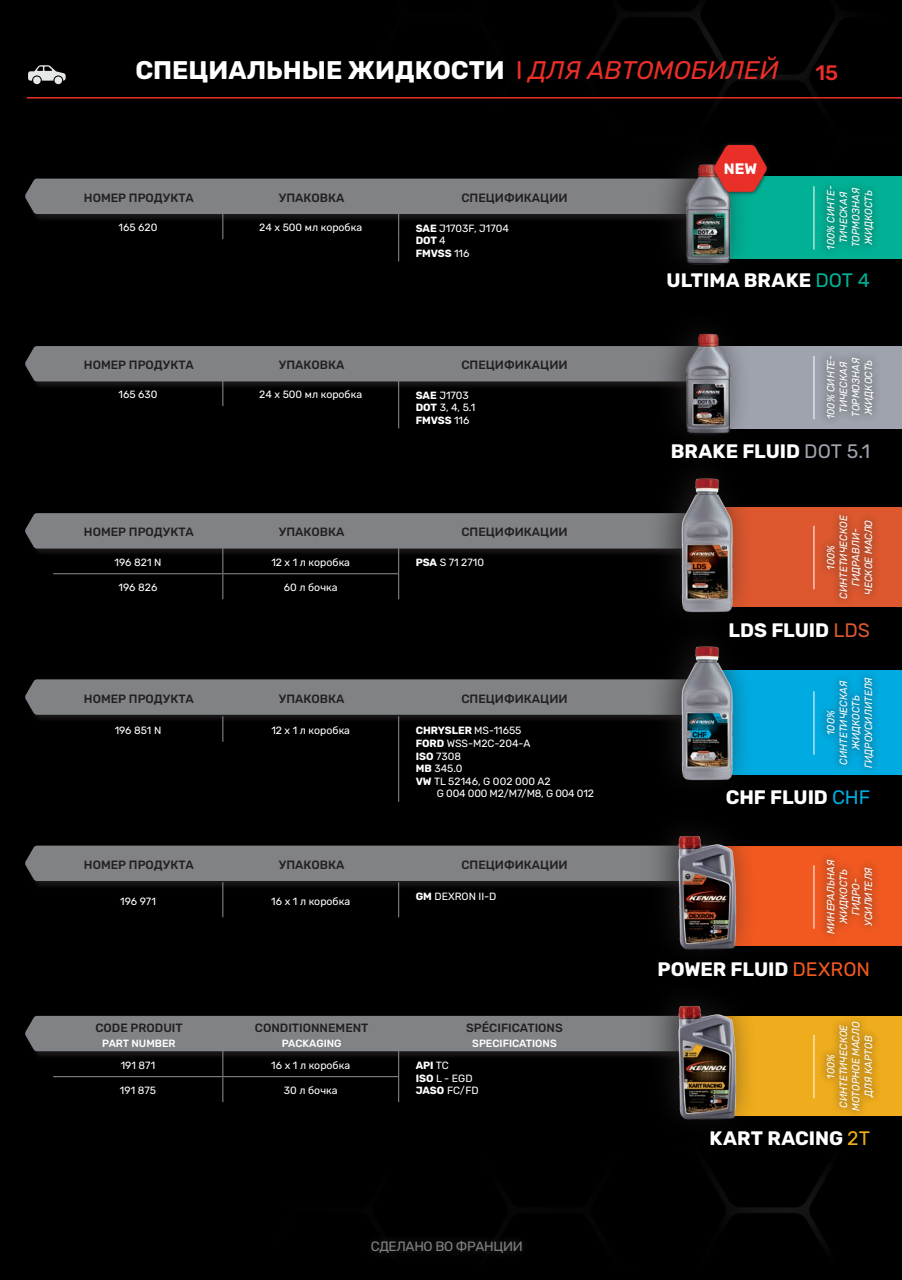
<style>
.page{position:relative;width:902px;height:1280px;background:#fff}
.page>*{position:absolute;margin:0;border:0;box-sizing:border-box;transform-origin:0 0}
.t1{font:700 25.5px "Rubik";color:#fff}
.t2{font:500 21px "Rubik";color:#ea2f29}
.t3{font:700 19.5px "Rubik";color:#fff}
.t4{font:700 15.15px "Rubik";color:#fff}
.t5{font:13.5px "Rubik";letter-spacing:-.025em;color:#808285}
.t6{font:500 12px "Rubik";color:#231f20}
.t7{font:10.5px/12.6px "Rubik";color:#fff}
.t8{font:italic 10.5px/12.6px "Rubik";letter-spacing:.01em;color:#fff;text-align:center;scale:.93 1}
.t9{font:500 10.5px "Rubik";color:#fff}
.t10{font:10.5px "Rubik";letter-spacing:-.02em;color:#fff}
.t11{font:700 10.5px "Rubik";color:#fff}
.s1{font-weight:400;color:#ea2f29}
.s2{font-weight:400;font-style:italic;color:#ea2f29}
.s3{font-weight:700}
.s4{font-weight:400}
.s5{font-weight:400;color:#00b195}
.s6{font-weight:400;color:#9ea3ad}
.s7{font-weight:400;color:#dd582e}
.s8{font-weight:400;color:#00abe1}
.s9{font-weight:400;color:#f15921}
.s10{font-weight:400;color:#efac1c}
</style>
<div class="page">
<div style="left:0;top:0;width:901px;height:1280px;background:#000"></div>
<div style="left:362px;top:1232px;width:169px;height:30px;background:#050505"></div>
<div style="left:25px;top:845px;width:703px;height:45px;background:#231f20;opacity:.75"></div>
<div style="left:25px;top:846px;width:605px;height:35px;background:#808285"></div>
<div style="left:714px;top:1016px;width:187px;height:100px;background:#efac1c"></div>
<div style="left:714px;top:670px;width:187px;height:105px;background:#00abe1"></div>
<div style="left:714px;top:846px;width:187px;height:100px;background:#f15921"></div>
<div style="left:714px;top:507px;width:187px;height:100px;background:#dd582e"></div>
<div style="left:714px;top:176px;width:187px;height:83px;background:#00b195"></div>
<div style="left:714px;top:346px;width:187px;height:82px;background:#9ea3ad"></div>
<img style="left:630px;top:977px;width:149px;height:170px">
<img style="left:630px;top:639px;width:149px;height:127px">
<img style="left:630px;top:766px;width:149px;height:211px">
<img style="left:630px;top:461px;width:149px;height:178px">
<div style="left:630px;top:81px;width:149px;height:95px;background:#000"></div>
<img style="left:630px;top:259px;width:149px;height:202px">
<svg style="left:709px;top:140px;width:62px;height:37px"></svg>
<div style="left:817px;top:179px;width:64px;height:78px;background:#231f20;opacity:.75"></div>
<hr style="left:813px;top:186px;width:1px;height:64px;background:#fff">
<div style="left:817px;top:348px;width:64px;height:79px;background:#231f20;opacity:.75"></div>
<hr style="left:813px;top:356px;width:1px;height:63px;background:#fff">
<div style="left:817px;top:507px;width:64px;height:100px;background:#231f20;opacity:.75"></div>
<hr style="left:813px;top:526px;width:1px;height:63px;background:#fff">
<div style="left:817px;top:669px;width:64px;height:108px;background:#231f20;opacity:.75"></div>
<hr style="left:813px;top:691px;width:1px;height:64px;background:#fff">
<div style="left:817px;top:851px;width:64px;height:91px;background:#231f20;opacity:.75"></div>
<hr style="left:813px;top:865px;width:1px;height:64px;background:#fff">
<div style="left:817px;top:1013px;width:64px;height:106px;background:#231f20;opacity:.75"></div>
<hr style="left:813px;top:1035px;width:1px;height:63px;background:#fff">
<svg style="left:25px;top:679px;width:694px;height:63px"></svg>
<hr style="left:398px;top:742px;width:1px;height:60px;background:#808285">
<svg style="left:25px;top:513px;width:694px;height:86px"></svg>
<hr style="left:53px;top:573px;width:170px;height:1px;background:#7e8082">
<hr style="left:223px;top:573px;width:175px;height:1px;background:#7e8082">
<svg style="left:25px;top:346px;width:694px;height:82px"></svg>
<hr style="left:222px;top:882px;width:1px;height:35px;background:#808285">
<hr style="left:398px;top:882px;width:1px;height:35px;background:#808285">
<svg style="left:25px;top:1016px;width:694px;height:86px"></svg>
<svg style="left:25px;top:145px;width:741px;height:116px"></svg>
<hr style="left:27px;top:97px;width:874px;height:2px;background:#ea2f29">
<div style="left:33px;top:77px;width:8px;height:7px;background:#e5e8e7;border-radius:50%"></div>
<div style="left:54px;top:77px;width:8px;height:7px;background:#e5e8e7;border-radius:50%"></div>
<svg style="left:28px;top:65px;width:38px;height:16px"></svg>
<h1 class="t1" style="left:135px;top:55px;width:644px">СПЕЦИАЛЬНЫЕ ЖИДКОСТИ <span class="s1">I</span> <span class="s2">ДЛЯ АВТОМОБИЛЕЙ</span></h1>
<p class="t6" style="left:84px;top:189px;width:111px">НОМЕР ПРОДУКТА</p>
<p class="t6" style="left:279px;top:189px;width:67px">УПАКОВКА</p>
<p class="t6" style="left:461px;top:189px;width:108px">СПЕЦИФИКАЦИИ</p>
<p class="t7" style="left:119px;top:222px;width:40px">165 620</p>
<p class="t7" style="left:259px;top:222px;width:104px">24 x 500 мл коробка</p>
<p class="t7" style="left:415px;top:222px;width:95px"><span class="s3">SAE</span> J1703F, J1704<br><span class="s3">DOT</span> 4<br><span class="s3">FMVSS</span> 116</p>
<h3 class="t4" style="left:723px;top:160px;width:35px">NEW</h3>
<h2 class="t2" style="left:815px;top:57px;width:24px">15</h2>
<p class="t8" style="left:824px;top:250px;width:71px;rotate:-90deg">100% СИНТЕ-<br>ТИЧЕСКАЯ<br>ТОРМОЗНАЯ<br>ЖИДКОСТЬ</p>
<p class="t6" style="left:84px;top:356px;width:111px">НОМЕР ПРОДУКТА</p>
<p class="t6" style="left:279px;top:356px;width:67px">УПАКОВКА</p>
<p class="t6" style="left:461px;top:356px;width:108px">СПЕЦИФИКАЦИИ</p>
<p class="t7" style="left:118px;top:389px;width:40px">165 630</p>
<p class="t7" style="left:259px;top:389px;width:104px">24 x 500 мл коробка</p>
<p class="t7" style="left:415px;top:389px;width:61px"><span class="s3">SAE</span> J1703<br><span class="s3">DOT</span> 3, 4, 5.1<br><span class="s3">FMVSS</span> 116</p>
<p class="t6" style="left:84px;top:523px;width:111px">НОМЕР ПРОДУКТА</p>
<p class="t6" style="left:279px;top:523px;width:67px">УПАКОВКА</p>
<p class="t6" style="left:461px;top:523px;width:108px">СПЕЦИФИКАЦИИ</p>
<p class="t7" style="left:115px;top:556px;width:48px">196 821 N</p>
<p class="t7" style="left:271px;top:556px;width:80px">12 x 1 л коробка</p>
<p class="t7" style="left:415px;top:557px;width:70px"><span class="s3">PSA</span> S 71 2710</p>
<p class="t7" style="left:119px;top:582px;width:40px">196 826</p>
<p class="t7" style="left:284px;top:582px;width:55px">60 л бочка</p>
<p class="t6" style="left:84px;top:689px;width:111px">НОМЕР ПРОДУКТА</p>
<p class="t6" style="left:279px;top:689px;width:67px">УПАКОВКА</p>
<p class="t6" style="left:461px;top:689px;width:108px">СПЕЦИФИКАЦИИ</p>
<p class="t7" style="left:115px;top:724px;width:48px">196 851 N</p>
<p class="t7" style="left:271px;top:724px;width:80px">12 x 1 л коробка</p>
<p class="t11" style="left:415px;top:724px;width:107px">CHRYSLER <span class="s4">MS-11655</span></p>
<p class="t7" style="left:415px;top:737px;width:116px"><span class="s3">FORD</span> WSS-M2C-204-A</p>
<p class="t7" style="left:415px;top:750px;width:47px"><span class="s3">ISO</span> 7308</p>
<p class="t7" style="left:415px;top:763px;width:48px"><span class="s3">MB</span> 345.0</p>
<p class="t7" style="left:415px;top:775px;width:136px"><span class="s3">VW</span> TL 52146, G 002 000 A2</p>
<p class="t10" style="left:437px;top:786px;width:158px">G 004 000 M2/M7/M8, G 004 012</p>
<p class="t6" style="left:84px;top:856px;width:111px">НОМЕР ПРОДУКТА</p>
<p class="t6" style="left:279px;top:856px;width:67px">УПАКОВКА</p>
<p class="t6" style="left:461px;top:856px;width:108px">СПЕЦИФИКАЦИИ</p>
<p class="t7" style="left:120px;top:895px;width:37px">196 971</p>
<p class="t7" style="left:271px;top:895px;width:80px">16 x 1 л коробка</p>
<p class="t7" style="left:415px;top:891px;width:82px"><span class="s3">GM</span> DEXRON II-D</p>
<p class="t6" style="left:95px;top:1018px;width:89px">CODE PRODUIT</p>
<p class="t9" style="left:102px;top:1035px;width:75px">PART NUMBER</p>
<p class="t6" style="left:255px;top:1018px;width:115px">CONDITIONNEMENT</p>
<p class="t9" style="left:282px;top:1035px;width:61px">PACKAGING</p>
<p class="t6" style="left:466px;top:1018px;width:98px">SPÉCIFICATIONS</p>
<p class="t9" style="left:472px;top:1035px;width:86px">SPECIFICATIONS</p>
<p class="t7" style="left:121px;top:1059px;width:36px">191 871</p>
<p class="t7" style="left:271px;top:1059px;width:80px">16 x 1 л коробка</p>
<p class="t7" style="left:415px;top:1060px;width:58px"><span class="s3">API</span> TC<br><span class="s3">ISO</span> L - EGD</p>
<p class="t7" style="left:120px;top:1085px;width:38px">191 875</p>
<p class="t7" style="left:284px;top:1085px;width:55px">30 л бочка</p>
<p class="t7" style="left:415px;top:1085px;width:65px"><span class="s3">JASO</span> FC/FD</p>
<p class="t5" style="left:370px;top:1237px;width:153px">СДЕЛАНО ВО ФРАНЦИИ</p>
<h3 class="t3" style="left:666px;top:269px;width:205px">ULTIMA BRAKE <span class="s5">DOT 4</span></h3>
<p class="t8" style="left:824px;top:419px;width:71px;rotate:-90deg">100% СИНТЕ-<br>ТИЧЕСКАЯ<br>ТОРМОЗНАЯ<br>ЖИДКОСТЬ</p>
<h3 class="t3" style="left:670px;top:440px;width:201px">BRAKE FLUID <span class="s6">DOT 5.1</span></h3>
<p class="t8" style="left:824px;top:599px;width:91px;rotate:-90deg">100%<br>СИНТЕТИЧЕСКОЕ<br>ГИДРАВЛИ-<br>ЧЕСКОЕ МАСЛО</p>
<h3 class="t3" style="left:728px;top:619px;width:143px">LDS FLUID <span class="s7">LDS</span></h3>
<p class="t8" style="left:824px;top:768px;width:99px;rotate:-90deg">100%<br>СИНТЕТИЧЕСКАЯ<br>ЖИДКОСТЬ<br>ГИДРОУСИЛИТЕЛЯ</p>
<h3 class="t3" style="left:725px;top:786px;width:146px">CHF FLUID <span class="s8">CHF</span></h3>
<p class="t8" style="left:824px;top:934px;width:81px;rotate:-90deg">МИНЕРАЛЬНАЯ<br>ЖИДКОСТЬ<br>ГИДРО-<br>УСИЛИТЕЛЯ</p>
<h3 class="t3" style="left:657px;top:958px;width:214px">POWER FLUID <span class="s9">DEXRON</span></h3>
<p class="t8" style="left:824px;top:1111px;width:98px;rotate:-90deg">100%<br>СИНТЕТИЧЕСКОЕ<br>МОТОРНОЕ МАСЛО<br>ДЛЯ КАРТОВ</p>
<h3 class="t3" style="left:709px;top:1127px;width:162px">KART RACING <span class="s10">2T</span></h3>
</div>
